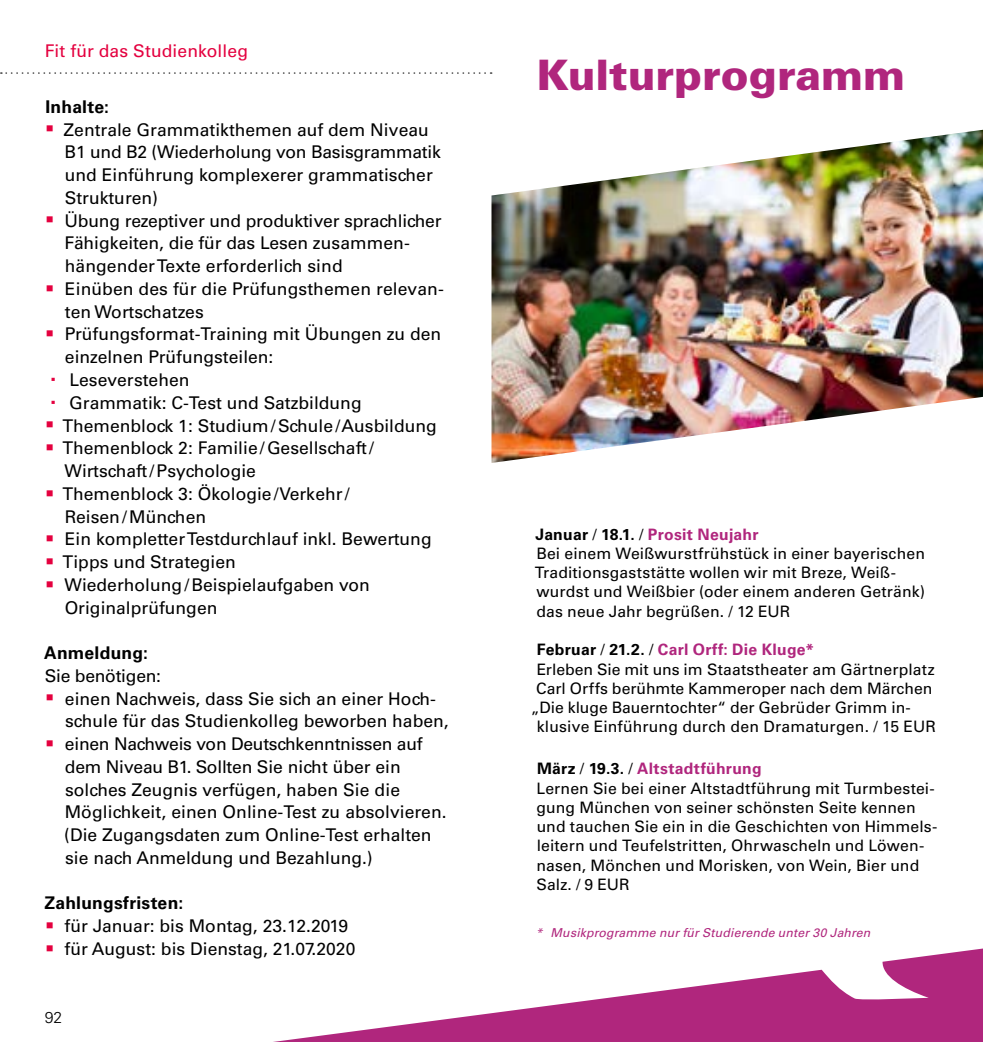
<style>
.page{position:relative;width:983px;height:1042px;background:#fff}
.page>*{position:absolute;margin:0;border:0;box-sizing:border-box;transform-origin:0 0}
.t1{font:900 42px "Univers LT Std";letter-spacing:-.005em;color:#b0267d}
.t2{font:17.5px/22.8px "Univers LT Std";color:#000}
.t3{font:700 17.5px "Univers LT Std";letter-spacing:.01em;color:#000}
.t4{font:17.5px "Univers LT Std";letter-spacing:.005em;color:#e4003f}
.t5{font:15.75px/19.2px "Univers LT Std";letter-spacing:.005em;color:#000}
.t6{font:700 15.75px "Univers LT Std";letter-spacing:.015em;color:#b0267d}
.t7{font:300 15.75px "Univers LT Std";color:#000}
.t8{font:italic 12.25px "Univers LT Std";letter-spacing:.015em;color:#b0267d}
.s1{font-family:"Arial";font-size:26.25px;color:#e4003f}
.s2{font-family:"Arial";font-size:14px;color:#e4003f}
.s3{font-weight:700}
.s4{font-weight:700;color:#b0267d}
.s5{color:#000}
.s6{font-weight:400;color:#000}
</style>
<div class="page">
<img style="left:491px;top:130px;width:491px;height:333px">
<svg style="left:273px;top:948px;width:709px;height:94px"></svg>
<svg style="left:1px;top:72px;width:490px;height:2px"></svg>
<p class="t4" style="left:45px;top:41px;width:205px">Fit für das Studienkolleg</p>
<p class="t3" style="left:46px;top:96px;width:65px">Inhalte:</p>
<p class="t2" style="left:65px;top:118px;width:377px;text-indent:-20px"><span class="s1">▪</span> Zentrale Grammatikthemen auf dem Niveau B1 und B2 (Wiederholung von Basisgrammatik und Einführung komplexerer grammatischer Strukturen)</p>
<p class="t2" style="left:65px;top:209px;width:378px;text-indent:-20px"><span class="s1">▪</span> Übung rezeptiver und produktiver sprachlicher<br>Fähigkeiten, die für das Lesen zusammen&shy;hängender Texte erforderlich sind</p>
<p class="t2" style="left:65px;top:277px;width:380px;text-indent:-20px"><span class="s1">▪</span> Einüben des für die Prüfungsthemen relevan&shy;ten Wortschatzes</p>
<p class="t2" style="left:65px;top:323px;width:377px;text-indent:-20px"><span class="s1">▪</span> Prüfungsformat-Training mit Übungen zu den einzelnen Prüfungsteilen:</p>
<p class="t2" style="left:51px;top:368px;width:140px"><span class="s2">▪</span> Leseverstehen</p>
<p class="t2" style="left:51px;top:391px;width:312px"><span class="s2">▪</span> Grammatik: C-Test und Satzbildung</p>
<p class="t2" style="left:45px;top:414px;width:393px"><span class="s1">▪</span> Themenblock 1: Studium/Schule/Ausbildung</p>
<p class="t2" style="left:64px;top:437px;width:311px;text-indent:-19px"><span class="s1">▪</span> Themenblock 2: Familie/Gesellschaft/<br>Wirtschaft/Psychologie</p>
<p class="t2" style="left:65px;top:482px;width:286px;text-indent:-20px"><span class="s1">▪</span> Themenblock 3: Ökologie/Verkehr/<br>Reisen/München</p>
<p class="t2" style="left:45px;top:528px;width:388px"><span class="s1">▪</span> Ein kompletter Testdurchlauf inkl. Bewertung</p>
<p class="t2" style="left:45px;top:550px;width:192px"><span class="s1">▪</span> Tipps und Strategien</p>
<p class="t2" style="left:65px;top:573px;width:307px;text-indent:-20px"><span class="s1">▪</span> Wiederholung/Beispielaufgaben von<br>Originalprüfungen</p>
<p class="t3" style="left:44px;top:642px;width:105px">Anmeldung:</p>
<p class="t2" style="left:45px;top:664px;width:118px">Sie benötigen:</p>
<p class="t2" style="left:65px;top:687px;width:385px;text-indent:-20px"><span class="s1">▪</span> einen Nachweis, dass Sie sich an einer Hoch&shy;schule für das Studienkolleg beworben haben,</p>
<p class="t2" style="left:64px;top:732px;width:384px;text-indent:-19px"><span class="s1">▪</span> einen Nachweis von Deutschkenntnissen auf dem Niveau B1. Sollten Sie nicht über ein solches Zeugnis verfügen, haben Sie die Möglichkeit, einen Online-Test zu absolvieren. (Die Zugangsdaten zum Online-Test erhalten sie nach Anmeldung und Bezahlung.)</p>
<p class="t3" style="left:44px;top:893px;width:140px">Zahlungsfristen:</p>
<p class="t2" style="left:45px;top:914px;width:304px"><span class="s1">▪</span> für Januar: bis Montag, 23.12.2019</p>
<p class="t2" style="left:45px;top:937px;width:312px"><span class="s1">▪</span> für August: bis Dienstag, 21.07.2020</p>
<p class="t7" style="left:45px;top:1008px;width:19px">92</p>
<h1 class="t1" style="left:536px;top:49px;width:370px">Kulturprogramm</h1>
<p class="t5" style="left:534px;top:524px;width:391px"><span class="s3">Januar</span> / <span class="s3">18.1.</span> / <span class="s4">Prosit Neujahr<br></span>Bei einem Weißwurstfrühstück in einer bayerischen Traditionsgaststätte wollen wir mit Breze, Weiß&shy;wurdst und Weißbier (oder einem anderen Getränk) das neue Jahr begrüßen. / 12 EUR</p>
<p class="t6" style="left:536px;top:640px;width:279px"><span class="s5">Februar</span> <span class="s6">/</span> <span class="s5">21.2.</span> <span class="s6">/</span> Carl Orff: Die Kluge*</p>
<p class="t5" style="left:536px;top:659px;width:399px">Erleben Sie mit uns im Staatstheater am Gärtnerplatz</p>
<p class="t5" style="left:536px;top:678px;width:397px">Carl Orffs berühmte Kammeroper nach dem Märchen</p>
<p class="t5" style="left:530px;top:698px;width:381px">„Die kluge Bauerntochter“ der Gebrüder Grimm in-</p>
<p class="t5" style="left:536px;top:717px;width:400px">klusive Einführung durch den Dramaturgen. / 15 EUR</p>
<p class="t5" style="left:536px;top:759px;width:402px"><span class="s3">März</span> / <span class="s3">19.3.</span> / <span class="s4">Altstadtführung<br></span>Lernen Sie bei einer Altstadtführung mit Turmbestei&shy;gung München von seiner schönsten Seite kennen und tauchen Sie ein in die Geschichten von Himmels&shy;leitern und Teufelstritten, Ohrwascheln und Löwen&shy;nasen, Mönchen und Morisken, von Wein, Bier und Salz. / 9 EUR</p>
<p class="t8" style="left:535px;top:925px;width:336px">* Musikprogramme nur für Studierende unter 30 Jahren</p>
</div>
